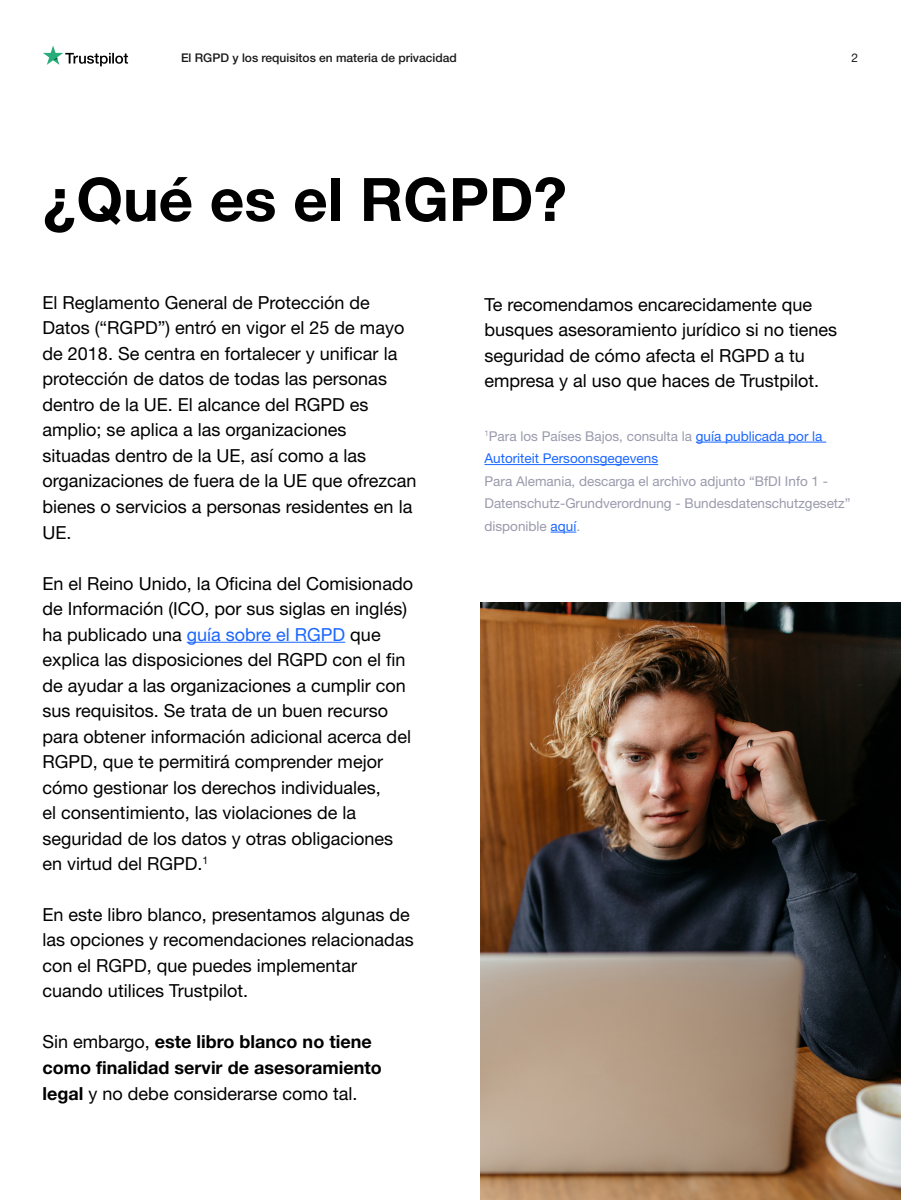
<style>
.page{position:relative;width:901px;height:1200px;background:#fff}
.page>*{position:absolute;margin:0;border:0;box-sizing:border-box;transform-origin:0 0}
.t1{font:700 60px "Helvetica Neue LT Pro";color:#000}
.t2{font:18px/25.5px "Helvetica Neue LT Pro";color:#000}
.t3{font:700 18px/25.5px "Helvetica Neue LT Pro";color:#000}
.t4{font:13.5px/22.5px "Helvetica Neue LT Pro";color:#9a9aad}
.t5{font:13.5px/22.5px "Helvetica Neue LT Pro";color:#1a66ff}
.t6{font:500 12px "Helvetica Neue LT Pro";color:#191919}
.t7{font:12px "Helvetica Neue LT Pro";color:#191919}
.s1{color:#1a66ff}
.s2{font-weight:400}
.s3{color:#9a9aad}
</style>
<div class="page">
<svg style="left:43px;top:45px;width:85px;height:21px"></svg>
<hr style="left:187px;top:642px;width:158px;height:1px;background:#1a66ff">
<hr style="left:695px;top:442px;width:130px;height:1px;background:#1a66ff">
<hr style="left:484px;top:464px;width:173px;height:1px;background:#1a66ff">
<svg style="left:550px;top:532px;width:26px;height:1px"></svg>
<img style="left:480px;top:603px;width:420px;height:597px">
<p class="t6" style="left:181px;top:51px;width:277px">El RGPD y los requisitos en materia de privacidad</p>
<p class="t7" style="left:850px;top:50px;width:8px">2</p>
<h1 class="t1" style="left:43px;top:163px;width:525px">¿Qué es el RGPD?</h1>
<p class="t2" style="left:43px;top:289px;width:375px">El Reglamento General de Protección de Datos (“RGPD”) entró en vigor el 25 de mayo de 2018. Se centra en fortalecer y unificar la protección de datos de todas las personas dentro de la UE. El alcance del RGPD es amplio; se aplica a las organizaciones situadas dentro de la UE, así como a las organizaciones de fuera de la UE que ofrezcan bienes o servicios a personas residentes en la UE.</p>
<p class="t2" style="left:43px;top:570px;width:372px">En el Reino Unido, la Oficina del Comisionado de Información (ICO, por sus siglas en inglés) ha publicado una <span class="s1">guía sobre el RGPD</span> que explica las disposiciones del RGPD con el fin de ayudar a las organizaciones a cumplir con sus requisitos. Se trata de un buen recurso para obtener información adicional acerca del RGPD, que te permitirá comprender mejor cómo gestionar los derechos individuales,<br>el consentimiento, las violaciones de la seguridad de los datos y otras obligaciones en virtud del RGPD.<sup>1</sup></p>
<p class="t2" style="left:43px;top:901px;width:372px">En este libro blanco, presentamos algunas de las opciones y recomendaciones relacionadas con el RGPD, que puedes implementar cuando utilices Trustpilot.</p>
<p class="t3" style="left:43px;top:1029px;width:340px"><span class="s2">Sin embargo,</span> este libro blanco no tiene como finalidad servir de asesoramiento legal <span class="s2">y no debe considerarse como tal.</span></p>
<p class="t2" style="left:484px;top:291px;width:354px">Te recomendamos encarecidamente que busques asesoramiento jurídico si no tienes seguridad de cómo afecta el RGPD a tu empresa y al uso que haces de Trustpilot.</p>
<p class="t5" style="left:484px;top:424px;width:339px"><sup>1</sup><span class="s3">Para los Países Bajos, consulta la</span> guía publicada por la<br>Autoriteit Persoonsgegevens</p>
<p class="t4" style="left:484px;top:469px;width:367px">Para Alemania, descarga el archivo adjunto “BfDI Info 1 -<br>Datenschutz-Grundverordnung - Bundesdatenschutzgesetz” disponible <span class="s1">aquí</span>.</p>
</div>
